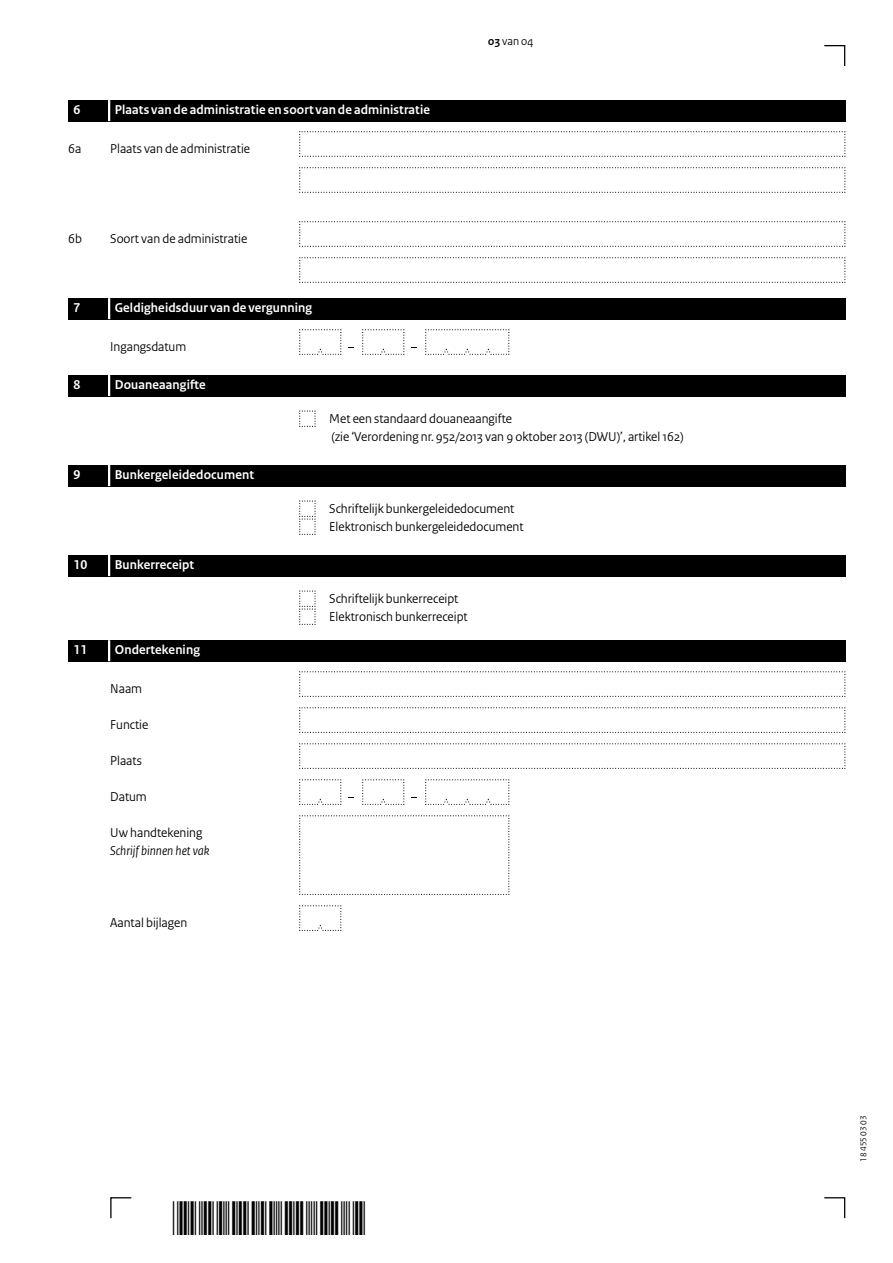
<style>
.page{position:relative;width:893px;height:1263px;background:#fff}
.page>*{position:absolute;margin:0;border:0;box-sizing:border-box;transform-origin:0 0}
.t1{font:45px "Symbol";color:#000;scale:.67 1}
.Vraag_geen_inspring{font:13.5px/18px "Rijksoverheid Sans Heading";color:#000}
.KOP_D_Nummer{font:700 13.5px "Rijksoverheid Sans Heading";letter-spacing:.01em;color:#fff}
.KOP_B_Nummer{font:700 13.5px "Rijksoverheid Sans Heading";letter-spacing:.01em;color:#fff}
.Vraag_Nummer{font:13.5px "Rijksoverheid Sans Heading";color:#000}
.Vraag{font:13.5px "Rijksoverheid Sans Heading";color:#000}
.Vraag-2{font:italic 13.5px/18px "Rijksoverheid Sans Heading";color:#000}
.t2{font:12px "Rijksoverheid Sans Heading";color:#000}
.t3{font:9px "Rijksoverheid Sans Heading";color:#000}
.s1{font-weight:700}
.s2{font-style:normal}
</style>
<div class="page">
<svg style="left:824px;top:1197px;width:22px;height:22px"></svg>
<svg style="left:110px;top:1197px;width:22px;height:22px"></svg>
<svg style="left:824px;top:45px;width:22px;height:21px"></svg>
<svg style="left:299px;top:131px;width:547px;height:26px"></svg>
<svg style="left:299px;top:221px;width:547px;height:26px"></svg>
<svg style="left:299px;top:167px;width:547px;height:26px"></svg>
<svg style="left:299px;top:257px;width:547px;height:26px"></svg>
<svg style="left:299px;top:329px;width:43px;height:26px"></svg>
<svg style="left:362px;top:329px;width:43px;height:26px"></svg>
<svg style="left:425px;top:329px;width:85px;height:26px"></svg>
<svg style="left:299px;top:410px;width:17px;height:17px"></svg>
<svg style="left:299px;top:500px;width:17px;height:35px"></svg>
<svg style="left:299px;top:590px;width:17px;height:35px"></svg>
<svg style="left:299px;top:671px;width:547px;height:26px"></svg>
<svg style="left:299px;top:707px;width:547px;height:26px"></svg>
<svg style="left:299px;top:743px;width:547px;height:26px"></svg>
<svg style="left:299px;top:815px;width:211px;height:80px"></svg>
<svg style="left:299px;top:905px;width:43px;height:26px"></svg>
<svg style="left:299px;top:779px;width:43px;height:26px"></svg>
<svg style="left:362px;top:779px;width:43px;height:26px"></svg>
<svg style="left:425px;top:779px;width:85px;height:26px"></svg>
<div style="left:68px;top:100px;width:777px;height:21px;background:#000"></div>
<hr style="left:108px;top:100px;width:2px;height:21px;background:#fff">
<div style="left:68px;top:298px;width:777px;height:21px;background:#000"></div>
<hr style="left:108px;top:298px;width:2px;height:21px;background:#fff">
<div style="left:68px;top:375px;width:777px;height:21px;background:#000"></div>
<hr style="left:108px;top:375px;width:2px;height:21px;background:#fff">
<div style="left:68px;top:465px;width:777px;height:21px;background:#000"></div>
<hr style="left:108px;top:465px;width:2px;height:21px;background:#fff">
<div style="left:68px;top:555px;width:777px;height:21px;background:#000"></div>
<hr style="left:108px;top:555px;width:2px;height:21px;background:#fff">
<div style="left:68px;top:640px;width:777px;height:21px;background:#000"></div>
<hr style="left:108px;top:640px;width:2px;height:21px;background:#fff">
<h2 class="KOP_D_Nummer" style="left:74px;top:102px;width:8px">6</h2>
<h2 class="KOP_D_Nummer" style="left:115px;top:102px;width:317px">Plaats van de administratie en soort van de administratie</h2>
<p class="Vraag_Nummer" style="left:68px;top:141px;width:15px">6a</p>
<p class="Vraag_Nummer" style="left:110px;top:141px;width:141px">Plaats van de administratie</p>
<p class="Vraag_Nummer" style="left:68px;top:231px;width:15px">6b</p>
<p class="Vraag_Nummer" style="left:110px;top:231px;width:138px">Soort van de administratie</p>
<h2 class="KOP_D_Nummer" style="left:74px;top:300px;width:8px">7</h2>
<h2 class="KOP_D_Nummer" style="left:115px;top:300px;width:199px">Geldigheidsduur van de vergunning</h2>
<p class="Vraag" style="left:110px;top:339px;width:78px">Ingangsdatum</p>
<h2 class="KOP_B_Nummer" style="left:74px;top:377px;width:8px">8</h2>
<h2 class="KOP_B_Nummer" style="left:115px;top:377px;width:92px">Douaneaangifte</h2>
<p class="t2" style="left:488px;top:34px;width:47px"><span class="s1">03</span> van 04</p>
<h2 class="KOP_B_Nummer" style="left:74px;top:467px;width:8px">9</h2>
<h2 class="KOP_B_Nummer" style="left:115px;top:467px;width:141px">Bunkergeleidedocument</h2>
<h2 class="KOP_B_Nummer" style="left:74px;top:557px;width:15px">10</h2>
<h2 class="KOP_B_Nummer" style="left:115px;top:557px;width:81px">Bunkerreceipt</h2>
<h2 class="KOP_D_Nummer" style="left:74px;top:642px;width:15px">11</h2>
<h2 class="KOP_D_Nummer" style="left:115px;top:642px;width:87px">Ondertekening</h2>
<p class="Vraag" style="left:110px;top:681px;width:33px">Naam</p>
<p class="Vraag" style="left:110px;top:717px;width:40px">Functie</p>
<p class="Vraag" style="left:110px;top:753px;width:33px">Plaats</p>
<p class="Vraag" style="left:110px;top:789px;width:38px">Datum</p>
<p class="Vraag-2" style="left:110px;top:824px;width:101px"><span class="s2">Uw handtekening<br></span>Schrijf binnen het vak</p>
<p class="Vraag" style="left:110px;top:915px;width:78px">Aantal bijlagen</p>
<p class="Vraag_geen_inspring" style="left:329px;top:410px;width:356px">Met een standaard douaneaangifte<br>(zie ‘Verordening nr. 952/2013 van 9 oktober 2013 (DWU)’, artikel 162)</p>
<p class="Vraag_geen_inspring" style="left:329px;top:500px;width:187px">Schriftelijk bunkergeleidedocument</p>
<p class="Vraag_geen_inspring" style="left:329px;top:518px;width:196px">Elektronisch bunkergeleidedocument</p>
<p class="Vraag_geen_inspring" style="left:329px;top:590px;width:131px">Schriftelijk bunkerreceipt</p>
<p class="Vraag_geen_inspring" style="left:329px;top:608px;width:140px">Elektronisch bunkerreceipt</p>
<h1 class="t1" style="left:225px;top:1193px;width:185px">✔ ✓✓</h1>
<p class="t3" style="left:858px;top:1161px;width:47px;rotate:-90deg">18 455 03 03</p>
</div>
